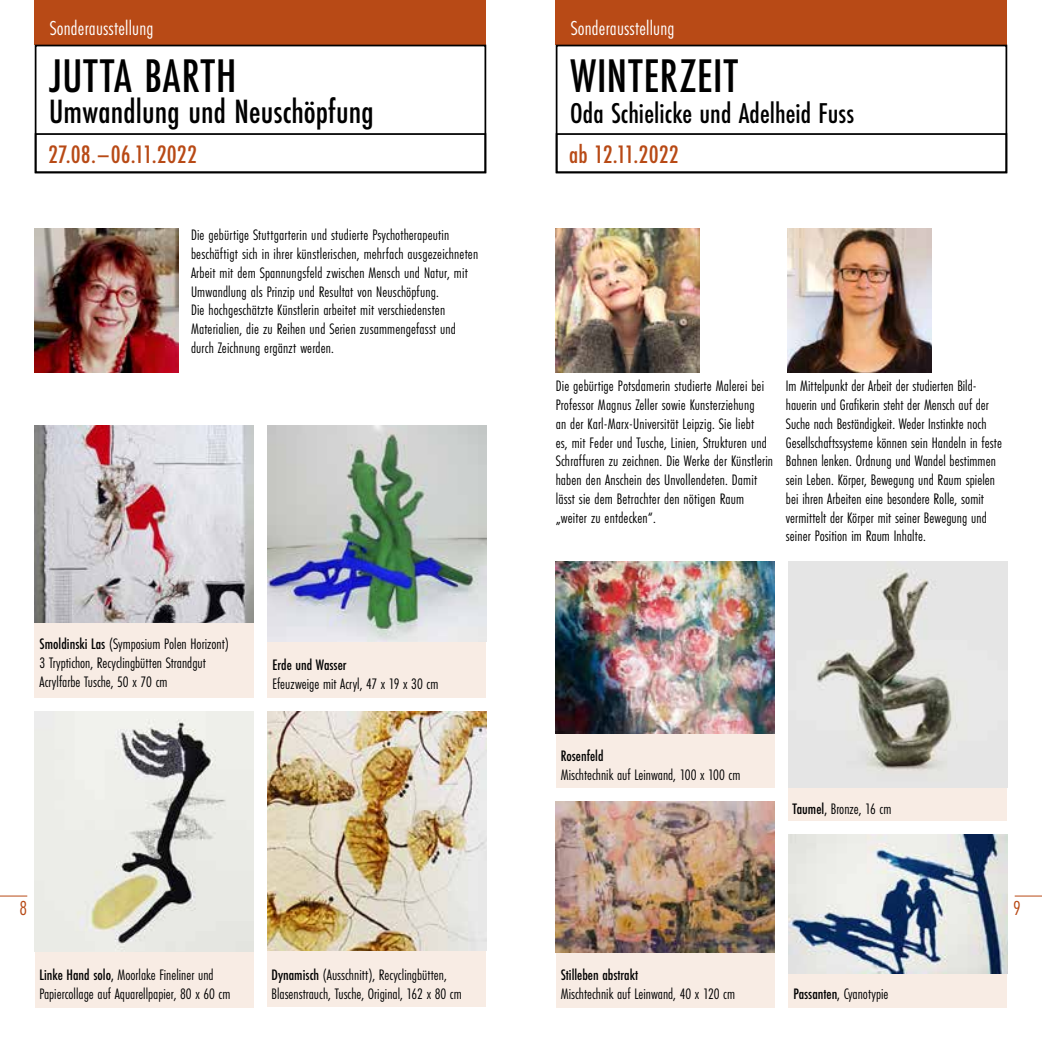
<style>
.page{position:relative;width:1042px;height:1042px;background:#fff}
.page>*{position:absolute;margin:0;border:0;box-sizing:border-box;transform-origin:0 0}
.t1{font:500 49px "Futura PT Cond";letter-spacing:.025em;color:#000}
.t2{font:500 35px "Futura PT Cond";letter-spacing:.005em;color:#000}
.t3{font:500 29.75px "Futura PT Cond";letter-spacing:.005em;color:#000}
.t4{font:500 26.25px "Futura PT Cond";letter-spacing:.005em;color:#b84a16}
.t5{font:21px "Futura PT Cond";letter-spacing:.01em;color:#fff}
.t6{font:21px "Futura PT Cond";color:#b84a16}
.t7{font:15.75px/18.7px "Futura PT Cond";letter-spacing:.005em;color:#000}
.t8{font:500 15.75px "Futura PT Cond";color:#000}
.s1{font-weight:500}
.s2{font-weight:400}
</style>
<div class="page">
<div style="left:35px;top:0;width:451px;height:45px;background:#b84a16"></div>
<div style="left:35px;top:133px;width:451px;height:40px;border:2px solid #000"></div>
<div style="left:556px;top:0;width:451px;height:45px;background:#b84a16"></div>
<div style="left:556px;top:133px;width:451px;height:40px;border:2px solid #000"></div>
<svg style="left:0;top:895px;width:27px;height:1px"></svg>
<svg style="left:1014px;top:895px;width:28px;height:1px"></svg>
<div style="left:35px;top:45px;width:451px;height:128px;border:2px solid #000"></div>
<div style="left:556px;top:45px;width:451px;height:128px;border:2px solid #000"></div>
<img style="left:556px;top:228px;width:143px;height:144px">
<img style="left:35px;top:228px;width:144px;height:144px">
<div style="left:35px;top:426px;width:219px;height:272px;background:#f8ece4"></div>
<div style="left:267px;top:426px;width:219px;height:272px;background:#f8ece4"></div>
<img style="left:35px;top:426px;width:218px;height:197px">
<img style="left:267px;top:426px;width:219px;height:215px">
<div style="left:35px;top:735px;width:218px;height:272px;background:#f8ece4"></div>
<div style="left:267px;top:735px;width:219px;height:272px;background:#f8ece4"></div>
<img style="left:35px;top:711px;width:218px;height:241px">
<img style="left:267px;top:711px;width:219px;height:240px">
<div style="left:556px;top:802px;width:218px;height:205px;background:#f8ece4"></div>
<div style="left:788px;top:843px;width:219px;height:164px;background:#f8ece4"></div>
<img style="left:556px;top:802px;width:218px;height:150px">
<div style="left:556px;top:579px;width:218px;height:209px;background:#f8ece4"></div>
<img style="left:556px;top:562px;width:218px;height:171px">
<img style="left:787px;top:228px;width:144px;height:144px">
<img style="left:788px;top:835px;width:219px;height:139px">
<div style="left:788px;top:612px;width:219px;height:209px;background:#f8ece4"></div>
<img style="left:788px;top:562px;width:219px;height:226px">
<h3 class="t5" style="left:50px;top:16px;width:105px">Sonderausstellung</h3>
<h3 class="t5" style="left:571px;top:16px;width:105px">Sonderausstellung</h3>
<h1 class="t1" style="left:49px;top:47px;width:189px">JUTTA BARTH</h1>
<h2 class="t2" style="left:49px;top:91px;width:326px">Umwandlung und Neuschöpfung</h2>
<h3 class="t4" style="left:48px;top:138px;width:150px">27.08.–06.11.2022</h3>
<p class="t7" style="left:191px;top:226px;width:289px">Die gebürtige Stuttgarterin und studierte Psychotherapeutin beschäftigt sich in ihrer künstlerischen, mehrfach ausgezeichneten Arbeit mit dem Spannungsfeld zwischen Mensch und Natur, mit Umwandlung als Prinzip und Resultat von Neuschöpfung.<br>Die hochgeschätzte Künstlerin arbeitet mit verschiedensten Materialien, die zu Reihen und Serien zusammengefasst und durch Zeichnung ergänzt werden.</p>
<p class="t7" style="left:40px;top:634px;width:191px"><span class="s1">Smoldinski Las</span> (Symposium Polen Horizont)<br>3 Tryptichon, Recyclingbütten Strandgut<br>Acrylfarbe Tusche, 50 x 70 cm</p>
<p class="t8" style="left:272px;top:656px;width:76px">Erde und Wasser</p>
<p class="t7" style="left:272px;top:674px;width:167px">Efeuzweige mit Acryl, 47 x 19 x 30 cm</p>
<h1 class="t1" style="left:570px;top:47px;width:169px">WINTERZEIT</h1>
<h3 class="t3" style="left:570px;top:96px;width:285px">Oda Schielicke und Adelheid Fuss</h3>
<h3 class="t4" style="left:569px;top:138px;width:111px">ab 12.11.2022</h3>
<p class="t7" style="left:556px;top:377px;width:219px">Die gebürtige Potsdamerin studierte Malerei bei Professor Magnus Zeller sowie Kunsterziehung<br>an der Karl-Marx-Universität Leipzig. Sie liebt<br>es, mit Feder und Tusche, Linien, Strukturen und Schraffuren zu zeichnen. Die Werke der Künstlerin haben den Anschein des Unvollendeten. Damit lässt sie dem Betrachter den nötigen Raum „weiter zu entdecken“.</p>
<p class="t7" style="left:786px;top:377px;width:218px">Im Mittelpunkt der Arbeit der studierten Bild&shy;hauerin und Grafikerin steht der Mensch auf der Suche nach Beständigkeit. Weder Instinkte noch Gesellschaftssysteme können sein Handeln in feste Bahnen lenken. Ordnung und Wandel bestimmen sein Leben. Körper, Bewegung und Raum spielen bei ihren Arbeiten eine besondere Rolle, somit vermittelt der Körper mit seiner Bewegung und seiner Position im Raum Inhalte.</p>
<p class="t8" style="left:561px;top:746px;width:44px">Rosenfeld</p>
<p class="t7" style="left:561px;top:765px;width:181px">Mischtechnik auf Leinwand, 100 x 100 cm</p>
<p class="t7" style="left:792px;top:799px;width:100px"><span class="s1">Taumel,</span> Bronze, 16 cm</p>
<h3 class="t6" style="left:20px;top:896px;width:9px">8</h3>
<h3 class="t6" style="left:1013px;top:896px;width:9px">9</h3>
<p class="t7" style="left:40px;top:965px;width:192px"><span class="s1">Linke Hand solo,</span> Moorlake Fineliner und<br>Papiercollage auf Aquarellpapier, 80 x 60 cm</p>
<p class="t7" style="left:271px;top:965px;width:192px"><span class="s1">Dynamisch</span> (Ausschnitt), Recyclingbütten,<br>Blasenstrauch, Tusche, Original, 162 x 80 cm</p>
<p class="t8" style="left:561px;top:965px;width:79px">Stilleben abstrakt</p>
<p class="t7" style="left:561px;top:984px;width:176px">Mischtechnik auf Leinwand, 40 x 120 cm</p>
<p class="t8" style="left:793px;top:985px;width:97px">Passanten, <span class="s2">Cyanotypie</span></p>
</div>
